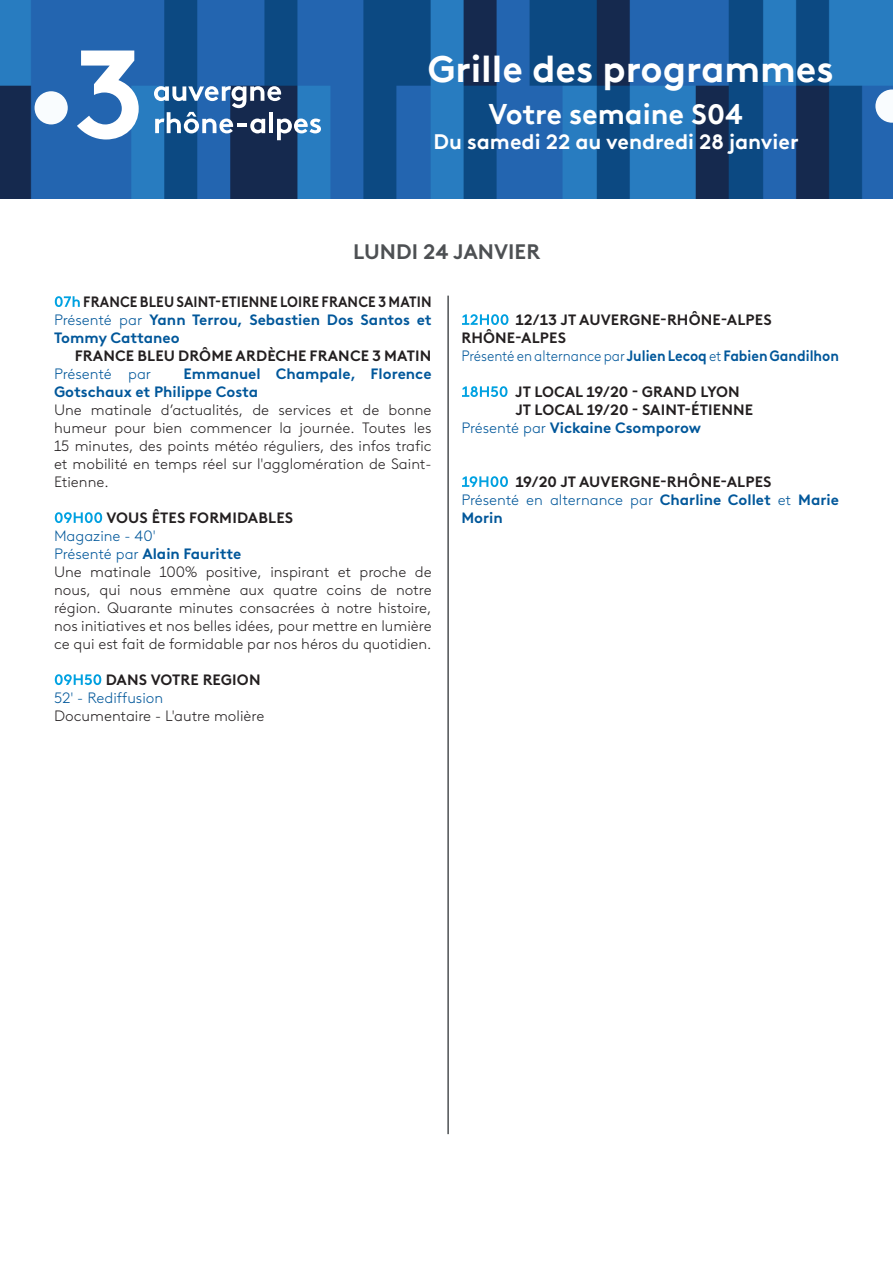
<style>
.page{position:relative;width:893px;height:1263px;background:#fff}
.page>*{position:absolute;margin:0;border:0;box-sizing:border-box;transform-origin:0 0}
.t1{font:700 37.5px "France TV Brown TT";color:#fff}
.t2{font:700 28.5px "France TV Brown TT";color:#fff}
.t3{font:700 21px "France TV Brown TT";color:#fff}
.t4{font:700 21px "France TV Brown";color:#4d5053}
.t5{font:300 15px/18px "France TV Brown";color:#231f20;text-align:justify}
.t6{font:700 15px "France TV Brown";letter-spacing:.01em;color:#231f20}
.t7{font:700 15px/18px "France TV Brown";color:#01579a}
.t8{font:300 15px/18px "France TV Brown";color:#01579a}
.t9{font:700 15px "France TV Brown";color:#01579a;scale:.92 1}
.t10{font:700 15px "France TV Brown";letter-spacing:.01em;color:#231f20;scale:.91 1}
.s1{color:#fff}
.s2{font-weight:300}
.s3{font-weight:700}
</style>
<div class="page">
<img style="left:0;top:0;width:893px;height:199px">
<div style="left:35px;top:91px;width:33px;height:33px;background:#f9fcfe;border-radius:50%"></div>
<svg style="left:77px;top:51px;width:62px;height:88px"></svg>
<svg style="left:154px;top:86px;width:167px;height:54px"></svg>
<svg style="left:875px;top:89px;width:18px;height:34px"></svg>
<hr style="left:447px;top:296px;width:2px;height:838px;background:#4d5053">
<p class="t1" style="left:427px;top:40px;width:408px">Grille des programmes</p>
<p class="t2" style="left:488px;top:92px;width:256px">Votre semaine S04</p>
<p class="t3" style="left:434px;top:126px;width:366px">Du samedi 22 au vendredi 28 janvier</p>
<p class="t4" style="left:353px;top:235px;width:188px">LUNDI 24 JANVIER</p>
<p class="t10" style="left:54px;top:290px;width:416px"><span class="s1">07h</span> FRANCE BLEU SAINT-ETIENNE LOIRE FRANCE 3 MATIN</p>
<p class="t7" style="left:54px;top:309px;width:379px"><span class="s2">Présenté par</span> Yann Terrou, Sebastien Dos Santos et<br>Tommy Cattaneo</p>
<p class="t6" style="left:75px;top:344px;width:358px">FRANCE BLEU DRÔME ARDÈCHE FRANCE 3 MATIN</p>
<p class="t8" style="left:54px;top:364px;width:99px">Présenté par</p>
<p class="t7" style="left:54px;top:363px;width:379px;text-indent:129px">Emmanuel Champale, Florence<br>Gotschaux et Philippe Costa</p>
<p class="t5" style="left:54px;top:400px;width:379px">Une matinale d’actualités, de services et de bonne humeur pour bien commencer la journée. Toutes les 15 minutes, des points météo réguliers, des infos trafic et mobilité en temps réel sur l'agglomération de Saint-Etienne.</p>
<p class="t6" style="left:54px;top:506px;width:241px"><span class="s1">09H00</span> VOUS ÊTES FORMIDABLES</p>
<p class="t8" style="left:54px;top:526px;width:103px">Magazine - 40'</p>
<p class="t7" style="left:54px;top:543px;width:189px"><span class="s2">Présenté par</span> Alain Fauritte</p>
<p class="t5" style="left:54px;top:562px;width:379px">Une matinale 100% positive, inspirant et proche de nous, qui nous emmène aux quatre coins de notre région. Quarante minutes consacrées à notre histoire, nos initiatives et nos belles idées, pour mettre en lumière ce qui est fait de formidable par nos héros du quotidien.</p>
<p class="t6" style="left:54px;top:668px;width:208px"><span class="s1">09H50</span> DANS VOTRE REGION</p>
<p class="t8" style="left:54px;top:688px;width:111px">52' - Rediffusion</p>
<p class="t5" style="left:54px;top:706px;width:212px">Documentaire - L'autre molière</p>
<p class="t6" style="left:461px;top:308px;width:312px"><span class="s1">12H00</span> 12/13 JT AUVERGNE-RHÔNE-ALPES</p>
<p class="t6" style="left:461px;top:326px;width:106px">RHÔNE-ALPES</p>
<p class="t9" style="left:461px;top:344px;width:412px"><span class="s2">Présenté en alternance par</span> Julien Lecoq <span class="s2">et</span> Fabien Gandilhon</p>
<p class="t6" style="left:461px;top:380px;width:280px"><span class="s1">18H50</span> JT LOCAL 19/20 - GRAND LYON</p>
<p class="t6" style="left:515px;top:398px;width:239px">JT LOCAL 19/20 - SAINT-ÉTIENNE</p>
<p class="t7" style="left:461px;top:417px;width:241px"><span class="s2">Présenté par</span> Vickaine Csomporow</p>
<p class="t6" style="left:461px;top:470px;width:312px"><span class="s1">19H00</span> 19/20 JT AUVERGNE-RHÔNE-ALPES</p>
<p class="t8" style="left:461px;top:490px;width:379px">Présenté en alternance par <span class="s3">Charline Collet</span> et <span class="s3">Marie<br>Morin</span></p>
</div>
